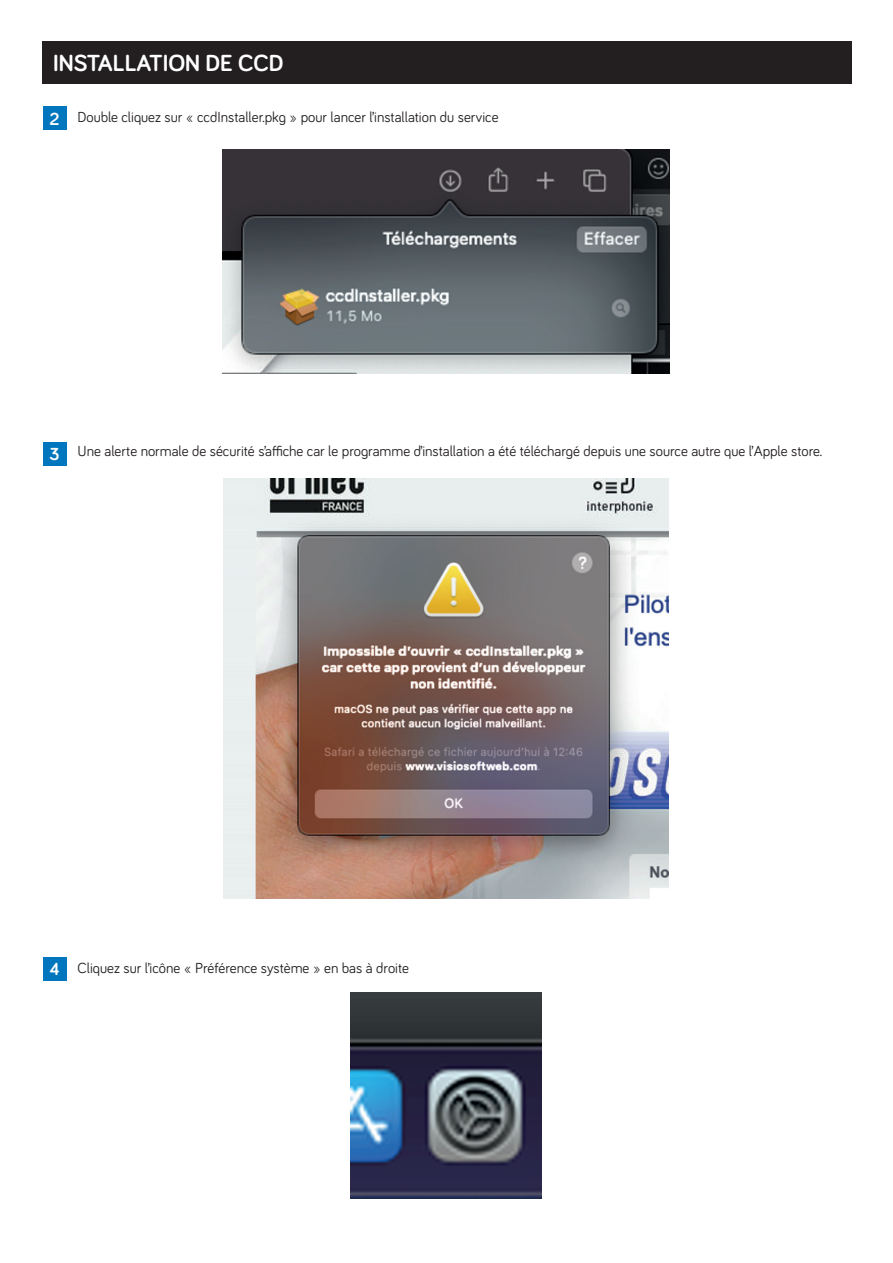
<style>
.page{position:relative;width:893px;height:1263px;background:#fff}
.page>*{position:absolute;margin:0;border:0;box-sizing:border-box;transform-origin:0 0}
.t1{font:700 24px "Bariol";color:#fff}
.t2{font:700 18px "Bariol";color:#fff}
.t3{font:15px "Bariol";color:#231f20}
</style>
<div class="page">
<div style="left:43px;top:41px;width:808px;height:43px;background:#231f20"></div>
<img style="left:223px;top:149px;width:446px;height:225px">
<img style="left:223px;top:478px;width:446px;height:420px">
<img style="left:351px;top:993px;width:190px;height:205px">
<div style="left:43px;top:106px;width:23px;height:24px;background:#0076be"></div>
<div style="left:43px;top:442px;width:23px;height:23px;background:#0076be"></div>
<div style="left:43px;top:957px;width:23px;height:23px;background:#0076be"></div>
<h1 class="t1" style="left:53px;top:46px;width:232px">INSTALLATION DE CCD</h1>
<p class="t2" style="left:50px;top:107px;width:11px">2</p>
<p class="t3" style="left:78px;top:107px;width:422px">Double cliquez sur « ccdInstaller.pkg » pour lancer l’installation du service</p>
<p class="t2" style="left:50px;top:442px;width:12px">3</p>
<p class="t3" style="left:78px;top:441px;width:746px">Une alerte normale de sécurité s’affiche car le programme d’installation a été téléchargé depuis une source autre que l’Apple store.</p>
<p class="t2" style="left:50px;top:957px;width:12px">4</p>
<p class="t3" style="left:78px;top:958px;width:333px">Cliquez sur l’icône « Préférence système » en bas à droite</p>
</div>
